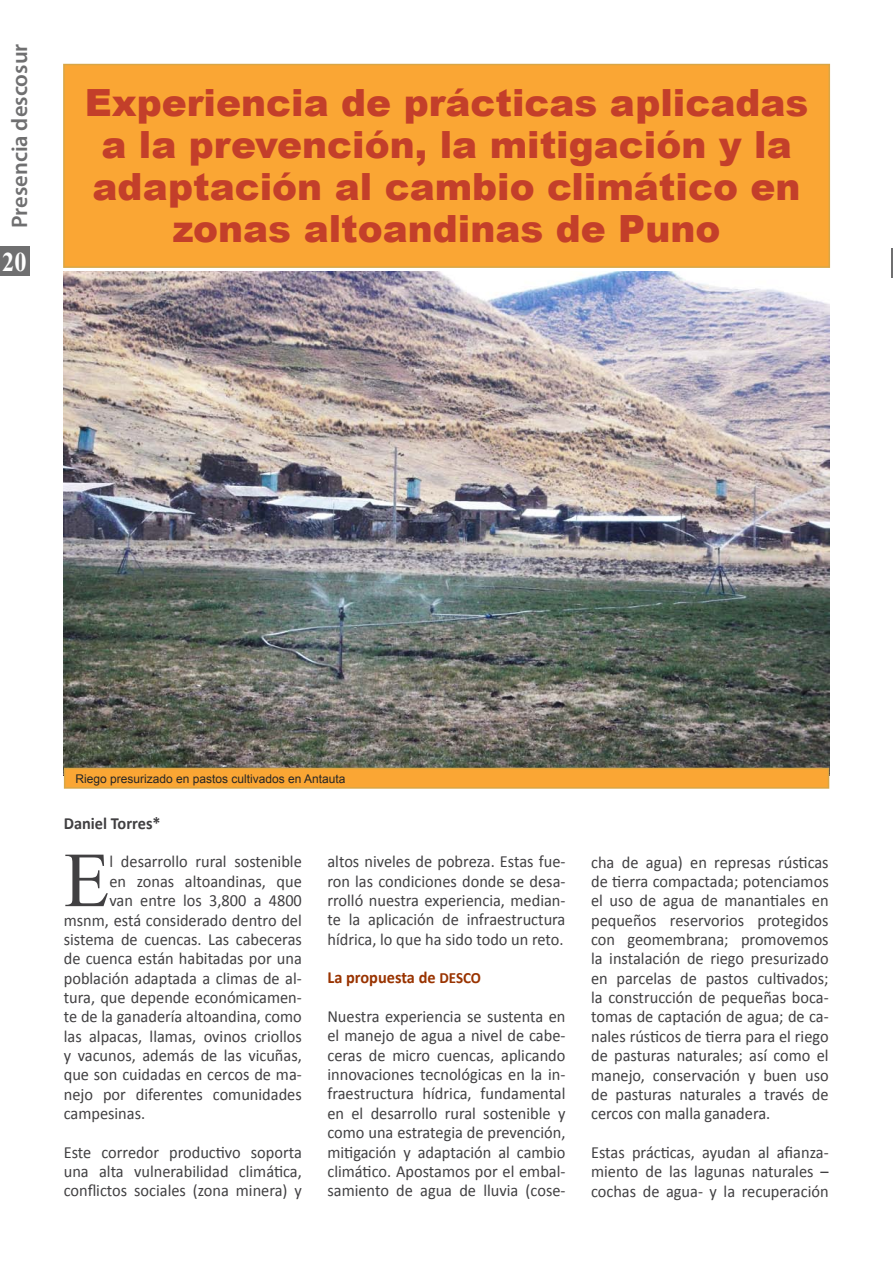
<style>
.page{position:relative;width:893px;height:1263px;background:#fff}
.page>*{position:absolute;margin:0;border:0;box-sizing:border-box;transform-origin:0 0}
.t1{font:77.85px "Times New Roman";color:#414042;scale:.96 1}
.t2{font:900 37.5px/42px "Arial";color:#c33f2a;text-align:center}
.t3{font:700 27px "Times New Roman";color:#fff;scale:.9 1}
.t4{font:600 22.5px "Myriad Pro";color:#6f6f70}
.t5{font:16.95px/19.4px "Calibri";color:#414042;text-align:justify;scale:.96 1}
.t6{font:700 16.95px "Calibri";color:#930;scale:.96 1}
.t7{font:700 16.95px "Calibri";color:#414042;scale:.96 1}
.t8{font:12px "Arial";color:#262626}
.s1{font-size:15.6px}
</style>
<div class="page">
<div style="left:64px;top:65px;width:765px;height:202px;background:#faa634"></div>
<div style="left:63px;top:64px;width:767px;height:204px;border:2px solid #d8a647"></div>
<img style="left:64px;top:271px;width:765px;height:497px">
<div style="left:0;top:247px;width:29px;height:29px;background:#6f6f70"></div>
<svg style="left:892px;top:248px;width:1px;height:29px"></svg>
<div style="left:65px;top:768px;width:763px;height:20px;background:#faa634"></div>
<div style="left:64px;top:768px;width:765px;height:21px;border:2px solid #d8a647"></div>
<h3 class="t4" style="left:5px;top:228px;width:186px;rotate:-90deg">Presencia descosur</h3>
<h3 class="t3" style="left:2px;top:244px;width:29px">20</h3>
<h2 class="t2" style="left:85px;top:81px;width:725px">Experiencia de prácticas aplicadas a la prevención, la mitigación y la adaptación al cambio climático en zonas altoandinas de Puno</h2>
<p class="t8" style="left:75px;top:770px;width:272px">Riego presurizado en pastos cultivados en Antauta</p>
<p class="t7" style="left:64px;top:812px;width:102px">Daniel Torres*</p>
<h1 class="t1" style="left:64px;top:828px;width:49px">E</h1>
<p class="t5" style="left:109px;top:852px;width:202px">l desarrollo rural sostenible</p>
<p class="t5" style="left:109px;top:871px;width:202px">en zonas altoandinas, que</p>
<p class="t5" style="left:109px;top:891px;width:202px">van entre los 3,800 a 4800</p>
<p class="t5" style="left:64px;top:910px;width:249px">msnm, está considerado dentro del</p>
<p class="t5" style="left:64px;top:929px;width:250px">sistema de cuencas. Las cabeceras</p>
<p class="t5" style="left:64px;top:949px;width:249px">de cuenca están habitadas por una</p>
<p class="t5" style="left:64px;top:968px;width:249px">población adaptada a climas de al-</p>
<p class="t5" style="left:64px;top:988px;width:249px">tura, que depende económicamen-</p>
<p class="t5" style="left:64px;top:1007px;width:249px">te de la ganadería altoandina, como</p>
<p class="t5" style="left:64px;top:1026px;width:249px">las alpacas, llamas, ovinos criollos</p>
<p class="t5" style="left:64px;top:1046px;width:249px">y vacunos, además de las vicuñas,</p>
<p class="t5" style="left:64px;top:1065px;width:249px">que son cuidadas en cercos de ma-</p>
<p class="t5" style="left:64px;top:1084px;width:249px">nejo por diferentes comunidades</p>
<p class="t5" style="left:64px;top:1104px;width:86px">campesinas.</p>
<p class="t5" style="left:64px;top:1142px;width:249px">Este corredor productivo soporta una alta vulnerabilidad climática, conflictos sociales (zona minera) y</p>
<p class="t5" style="left:327px;top:852px;width:249px">altos niveles de pobreza. Estas fue&shy;ron las condiciones donde se desa&shy;rrolló nuestra experiencia, median&shy;te la aplicación de infraestructura hídrica, lo que ha sido todo un reto.</p>
<p class="t6" style="left:327px;top:967px;width:162px">La propuesta de <span class="s1">DESCO</span></p>
<p class="t5" style="left:327px;top:1007px;width:250px">Nuestra experiencia se sustenta en el manejo de agua a nivel de cabe&shy;ceras de micro cuencas, aplicando innovaciones tecnológicas en la in&shy;fraestructura hídrica, fundamental en el desarrollo rural sostenible y como una estrategia de prevención, mitigación y adaptación al cambio climático. Apostamos por el embal&shy;samiento de agua de lluvia (cose-</p>
<p class="t5" style="left:591px;top:852px;width:249px">cha de agua) en represas rústicas de tierra compactada; potenciamos el uso de agua de manantiales en pequeños reservorios protegidos con geomembrana; promovemos la instalación de riego presurizado en parcelas de pastos cultivados; la construcción de pequeñas boca&shy;tomas de captación de agua; de ca&shy;nales rústicos de tierra para el riego de pasturas naturales; así como el manejo, conservación y buen uso de pasturas naturales a través de cercos con malla ganadera.</p>
<p class="t5" style="left:591px;top:1143px;width:249px">Estas prácticas, ayudan al afianza&shy;miento de las lagunas naturales – cochas de agua- y la recuperación</p>
</div>
